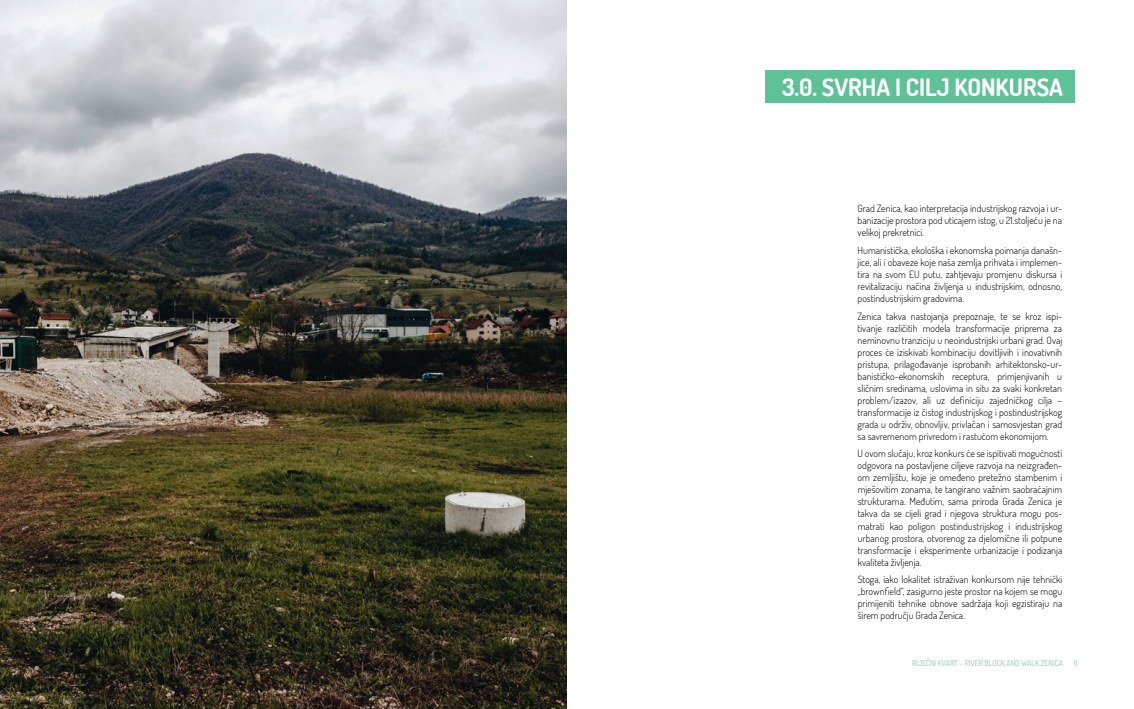
<style>
.page{position:relative;width:1134px;height:709px;background:#fff}
.page>*{position:absolute;margin:0;border:0;box-sizing:border-box;transform-origin:0 0}
.t1{font:700 24px "Dosis";color:#fff}
.t2{font:300 10px/12px "Dosis";color:#000;text-align:justify}
.t3{font:300 8px "Dosis";color:#5fc197}
</style>
<div class="page">
<img style="left:0;top:0;width:567px;height:709px">
<div style="left:765px;top:71px;width:309px;height:32px;background:#5fc197"></div>
<h1 class="t1" style="left:782px;top:71px;width:283px">3.0. SVRHA I CILJ KONKURSA</h1>
<p class="t2" style="left:857px;top:202px;width:206px">Grad Zenica, kao interpretacija industrijskog razvoja i ur&shy;banizacije prostora pod uticajem istog, u 21.stoljeću je na velikoj prekretnici.</p>
<p class="t2" style="left:857px;top:244px;width:206px">Humanistička, ekološka i ekonomska poimanja današn&shy;jice, ali i obaveze koje naša zemlja prihvata i implemen&shy;tira na svom EU putu, zahtjevaju promjenu diskursa i revitalizaciju načina življenja u industrijskim, odnosno, postindustrijskim gradovima.</p>
<p class="t2" style="left:858px;top:310px;width:206px">Zenica takva nastojanja prepoznaje, te se kroz ispi&shy;tivanje različitih modela transformacije priprema za neminovnu tranziciju u neoindustrijski urbani grad. Ovaj proces će iziskivati kombinaciju dovitljivih i inovativnih pristupa, prilagođavanje isprobanih arhitektonsko-ur&shy;banističko-ekonomskih receptura, primjenjivanih u sličnim sredinama, uslovima in situ za svaki konkretan problem/izazov, ali uz definiciju zajedničkog cilja – transformacije iz čistog industrijskog i postindustrijskog grada u održiv, obnovljiv, privlačan i samosvjestan grad sa savremenom privredom i rastućom ekonomijom.</p>
<p class="t2" style="left:858px;top:447px;width:206px">U ovom slučaju, kroz konkurs će se ispitivati mogućnosti odgovora na postavljene ciljeve razvoja na neizgrađen&shy;om zemljištu, koje je omeđeno pretežno stambenim i mješovitim zonama, te tangirano važnim saobraćajnim strukturama. Međutim, sama priroda Grada Zenica je takva da se cijeli grad i njegova struktura mogu pos&shy;matrati kao poligon postindustrijskog i industrijskog urbanog prostora, otvorenog za djelomične ili potpune transformacije i eksperimente urbanizacije i podizanja kvaliteta življenja.</p>
<p class="t2" style="left:858px;top:573px;width:206px">Stoga, iako lokalitet istraživan konkursom nije tehnički „brownfield“, zasigurno jeste prostor na kojem se mogu primijeniti tehnike obnove sadržaja koji egzistiraju na širem području Grada Zenica.</p>
<p class="t3" style="left:912px;top:658px;width:152px">RIJEČNI KVART – RIVER BLOCK AND WALK ZENICA</p>
<p class="t3" style="left:1074px;top:658px;width:5px">11</p>
</div>
